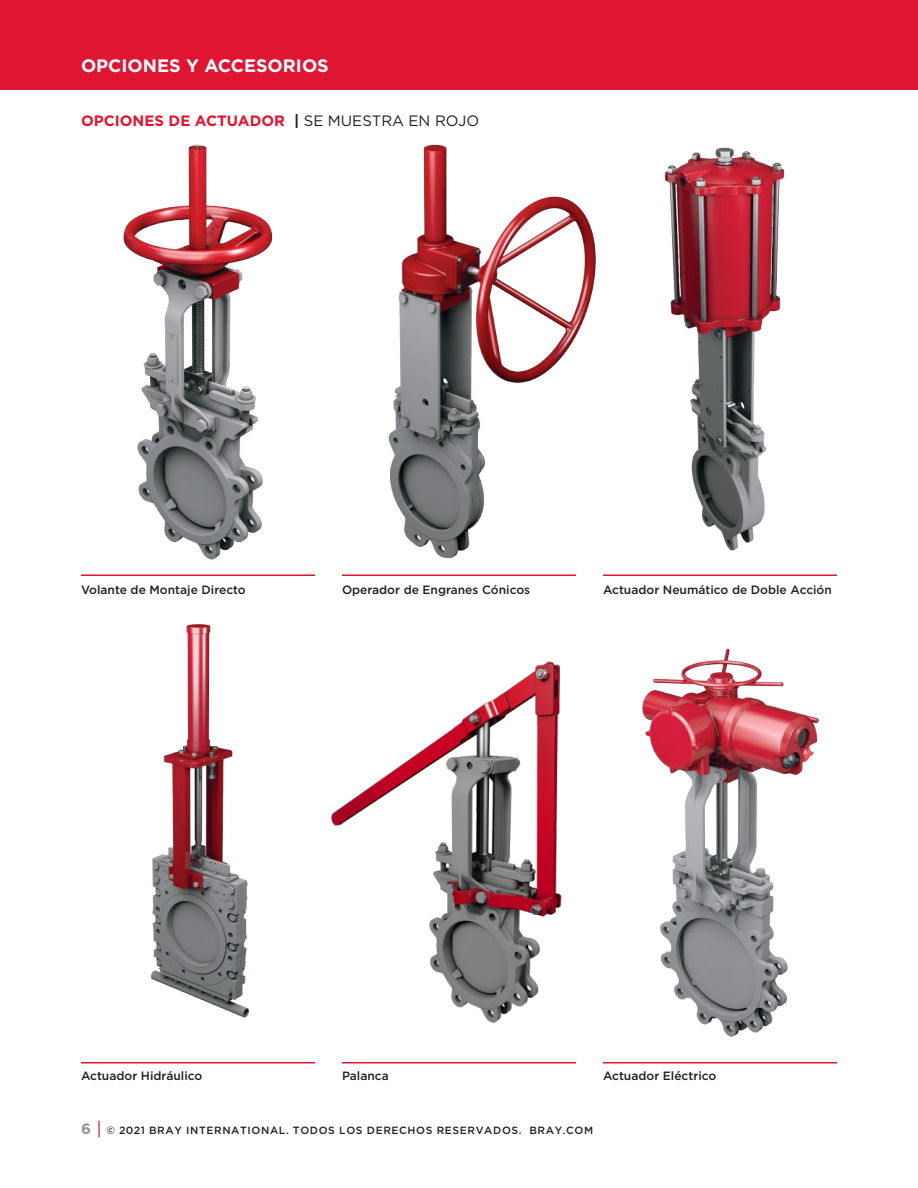
<style>
.page{position:relative;width:918px;height:1188px;background:#fff}
.page>*{position:absolute;margin:0;border:0;box-sizing:border-box;transform-origin:0 0}
.t1{font:700 18px "Gotham";color:#fff}
.t2{font:700 15px "Gotham";color:#e01532}
.t3{font:500 12px "Gotham Pro";color:#241f1f}
.t4{font:500 10.5px "Gotham Pro";letter-spacing:.06em;color:#241f1f}
.s1{color:#241f1f}
.s2{font-weight:400;color:#241f1f}
.s3{font-weight:700;font-size:15px;color:#969698}
.s4{font-family:"Gotham HTF";font-weight:400;font-size:18px;color:#e01532}
</style>
<div class="page">
<div style="left:0;top:0;width:918px;height:90px;background:#e01532"></div>
<img style="left:642px;top:648px;width:177px;height:389px">
<img style="left:123px;top:144px;width:150px;height:416px">
<img style="left:151px;top:624px;width:98px;height:394px">
<img style="left:664px;top:147px;width:121px;height:404px">
<img style="left:388px;top:144px;width:208px;height:414px">
<hr style="left:81px;top:574px;width:234px;height:2px;background:#e01532">
<hr style="left:342px;top:574px;width:234px;height:2px;background:#e01532">
<hr style="left:81px;top:1062px;width:234px;height:2px;background:#e01532">
<hr style="left:603px;top:574px;width:234px;height:2px;background:#e01532">
<hr style="left:342px;top:1062px;width:234px;height:2px;background:#e01532">
<hr style="left:603px;top:1062px;width:234px;height:2px;background:#e01532">
<img style="left:331px;top:661px;width:231px;height:362px">
<h1 class="t1" style="left:81px;top:54px;width:249px">OPCIONES Y ACCESORIOS</h1>
<p class="t2" style="left:81px;top:111px;width:400px">OPCIONES DE ACTUADOR <span class="s1">|</span> <span class="s2">SE MUESTRA EN ROJO</span></p>
<p class="t3" style="left:81px;top:583px;width:166px">Volante de Montaje Directo</p>
<p class="t3" style="left:342px;top:583px;width:190px">Operador de Engranes Cónicos</p>
<p class="t3" style="left:603px;top:583px;width:230px">Actuador Neumático de Doble Acción</p>
<p class="t3" style="left:81px;top:1069px;width:123px">Actuador Hidráulico</p>
<p class="t3" style="left:342px;top:1069px;width:48px">Palanca</p>
<p class="t3" style="left:603px;top:1069px;width:115px">Actuador Eléctrico</p>
<p class="t4" style="left:81px;top:1124px;width:514px"><span class="s3">6</span> <span class="s4">|</span> © 2021 BRAY INTERNATIONAL. TODOS LOS DERECHOS RESERVADOS. BRAY.COM</p>
</div>
